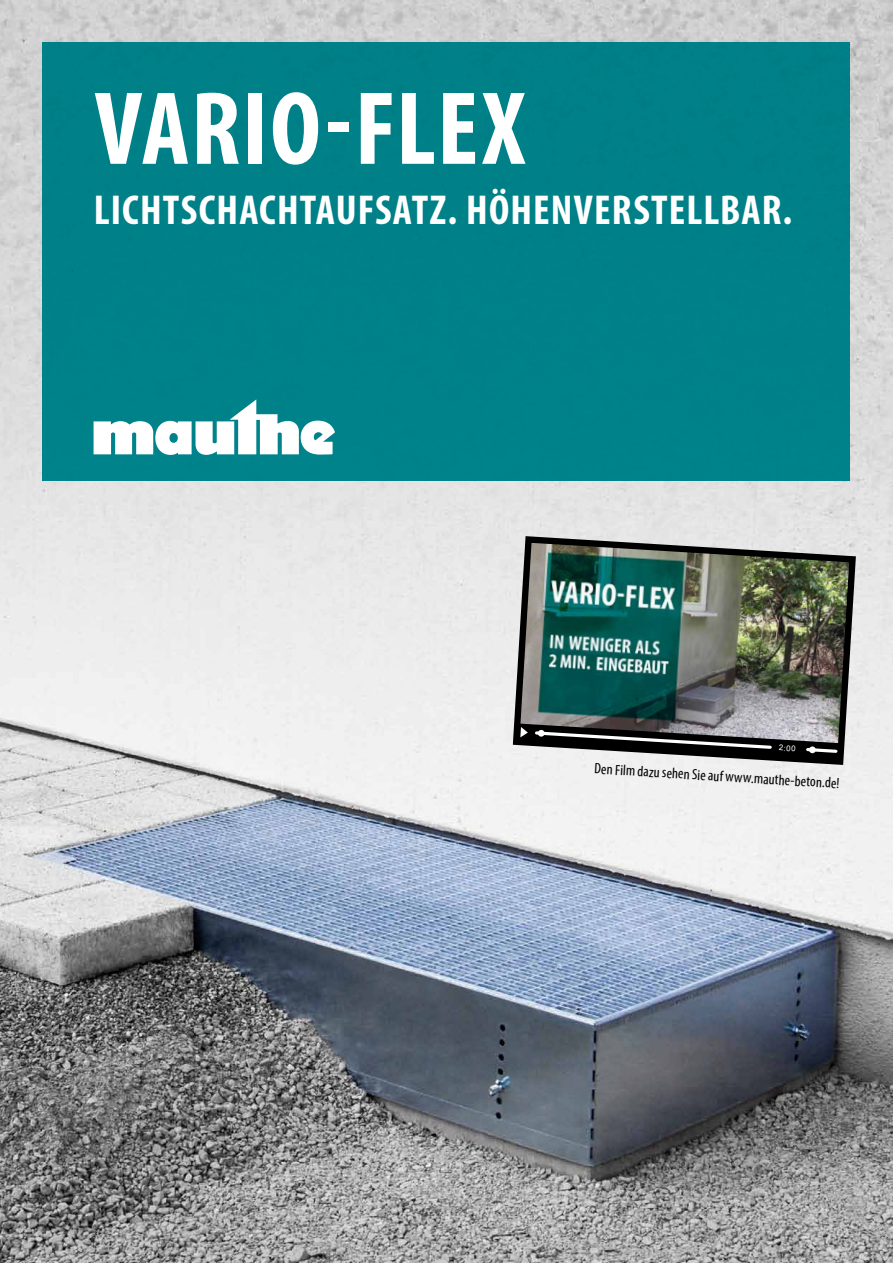
<style>
.page{position:relative;width:893px;height:1263px;background:#fff}
.page>*{position:absolute;margin:0;border:0;box-sizing:border-box;transform-origin:0 0}
.t1{font:700 condensed 105px "Myriad Pro";letter-spacing:.015em;color:#fff}
.t2{font:700 condensed 42px "Myriad Pro";letter-spacing:.025em;color:#fff}
.t3{font:condensed 15px "Myriad Pro";color:#000}
.t4{font:7.95px "Arial";color:#fff}
</style>
<div class="page">
<img style="left:0;top:0;width:893px;height:1263px">
<div style="left:0;top:0;width:42px;height:42px;background:#d0d0d0"></div>
<div style="left:43px;top:43px;width:807px;height:437px;background:#008189"></div>
<svg style="left:94px;top:399px;width:241px;height:56px"></svg>
<img style="left:509px;top:533px;width:350px;height:235px">
<svg style="left:520px;top:727px;width:254px;height:24px;background:#4a494a"></svg>
<svg style="left:804px;top:746px;width:35px;height:9px"></svg>
<div style="left:538px;top:730px;width:7px;height:7px;background:#fff;border-radius:50%"></div>
<div style="left:809px;top:746px;width:7px;height:7px;background:#fff;border-radius:50%"></div>
<h1 class="t1" style="left:95px;top:63px;width:432px">VARIO-FLEX</h1>
<h2 class="t2" style="left:94px;top:184px;width:700px">LICHTSCHACHTAUFSATZ. HÖHENVERSTELLBAR.</h2>
<p class="t4" style="left:779px;top:742px;width:18px;rotate:3deg">2:00</p>
<p class="t3" style="left:595px;top:758px;width:247px;rotate:4deg">Den Film dazu sehen Sie auf www.mauthe-beton.de!</p>
</div>
